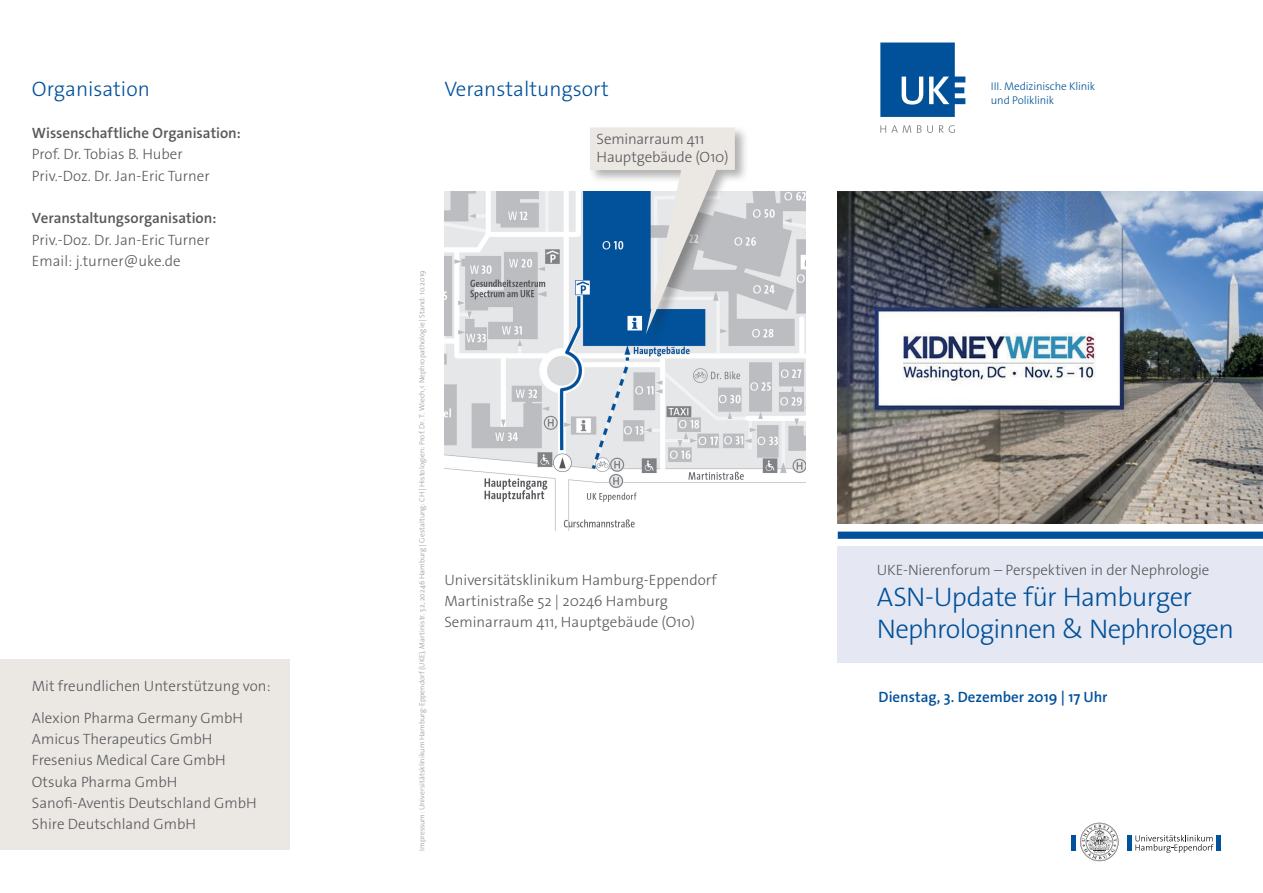
<style>
.page{position:relative;width:1263px;height:893px;background:#fff}
.page>*{position:absolute;margin:0;border:0;box-sizing:border-box;transform-origin:0 0}
.t1{font:300 27px/31.5px "The Sans Os F";letter-spacing:-.025em;color:#01519a}
.t2{font:300 21px "The Sans Os F";color:#01519a}
.t3{font:300 15px/21.3px "The Sans Os F";color:#57585a}
.t4{font:600 15px "The Sans Os F";letter-spacing:-.005em;color:#57585a}
.t5{font:600 15px "The Sans Os F";letter-spacing:-.005em;color:#01519a}
.t6{font:300 11.25px/14.2px "The Sans Os F";letter-spacing:-.015em;color:#01519a}
.t7{font:300 7.5px "The Sans Os F";letter-spacing:.01em;color:#939598}
</style>
<div class="page">
<svg style="left:880px;top:43px;width:85px;height:74px"></svg>
<svg style="left:880px;top:125px;width:31px;height:8px"></svg>
<svg style="left:917px;top:125px;width:16px;height:8px"></svg>
<svg style="left:939px;top:125px;width:16px;height:8px"></svg>
<hr style="left:1072px;top:835px;width:4px;height:15px;background:#01529a">
<hr style="left:1127px;top:835px;width:4px;height:15px;background:#01529a">
<svg style="left:1080px;top:823px;width:38px;height:38px"></svg>
<svg style="left:1135px;top:835px;width:78px;height:18px"></svg>
<div style="left:1216px;top:835px;width:5px;height:15px;background:#01529a"></div>
<div style="left:0;top:659px;width:290px;height:191px;background:#ebe8e4"></div>
<img style="left:445px;top:191px;width:361px;height:340px">
<svg style="left:445px;top:456px;width:17px;height:12px"></svg>
<img style="left:838px;top:191px;width:425px;height:333px">
<div style="left:838px;top:546px;width:425px;height:117px;background:#e5e8f3"></div>
<div style="left:838px;top:532px;width:425px;height:7px;background:#01519a"></div>
<div style="left:588px;top:126px;width:161px;height:220px;background:#231f20;opacity:.35"></div>
<svg style="left:590px;top:128px;width:145px;height:206px;background:#95afc6"></svg>
<h2 class="t2" style="left:32px;top:75px;width:119px">Organisation</h2>
<p class="t4" style="left:32px;top:123px;width:211px">Wissenschaftliche Organisation:</p>
<p class="t3" style="left:32px;top:144px;width:179px">Prof. Dr. Tobias B. Huber<br>Priv.-Doz. Dr. Jan-Eric Turner</p>
<p class="t4" style="left:32px;top:209px;width:186px">Veranstaltungsorganisation:</p>
<p class="t3" style="left:32px;top:229px;width:179px">Priv.-Doz. Dr. Jan-Eric Turner<br>Email: j.turner@uke.de</p>
<p class="t3" style="left:32px;top:670px;width:240px;line-height:32px">Mit freundlichen Unterstützung von:<br>Alexion Pharma Germany GmbH</p>
<p class="t3" style="left:32px;top:728px;width:226px">Amicus Therapeutics GmbH<br>Fresenius Medical Care GmbH<br>Otsuka Pharma GmbH<br>Sanofi-Aventis Deutschland GmbH<br>Shire Deutschland GmbH</p>
<h2 class="t2" style="left:444px;top:75px;width:166px">Veranstaltungsort</h2>
<p class="t3" style="left:597px;top:130px;width:133px;line-height:18px">Seminarraum 411<br>Hauptgebäude (O10)</p>
<p class="t7" style="left:417px;top:851px;width:582px;rotate:-90deg">Impressum: Universitätsklinikum Hamburg-Eppendorf (UKE), Martinistr. 52, 20246 Hamburg Gestaltung: CH Histologien: Prof. Dr. T. Wiech,&lt; Nephropathologie Stand: 10.2019</p>
<p class="t3" style="left:444px;top:569px;width:274px">Universitätsklinikum Hamburg-Eppendorf<br>Martinistraße 52 | 20246 Hamburg<br>Seminarraum 411, Hauptgebäude (O10)</p>
<p class="t6" style="left:991px;top:79px;width:106px">III. Medizinische Klinik und Poliklinik</p>
<p class="t3" style="left:877px;top:559px;width:334px">UKE-Nierenforum – Perspektiven in der Nephrologie</p>
<h1 class="t1" style="left:877px;top:582px;width:359px">ASN-Update für Hamburger<br>Nephrologinnen &amp; Nephrologen</h1>
<p class="t5" style="left:878px;top:687px;width:230px">Dienstag, 3. Dezember 2019 | 17 Uhr</p>
</div>
